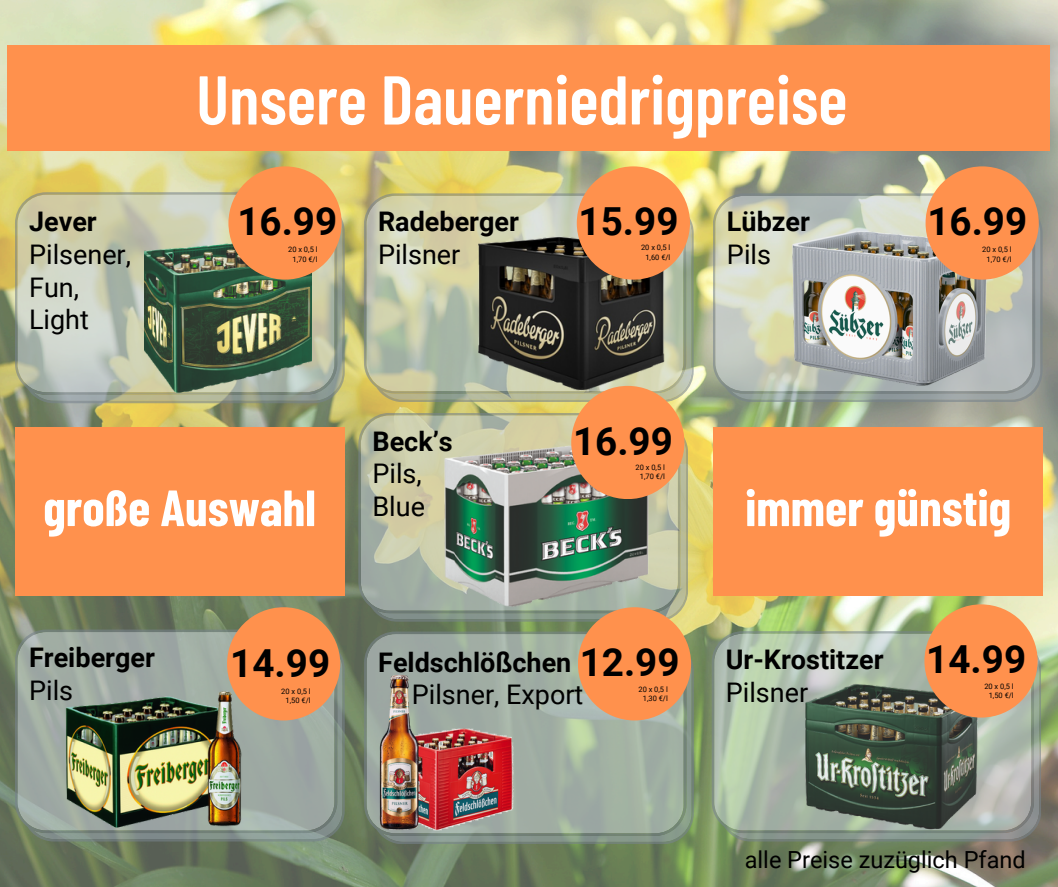
<style>
.page{position:relative;width:1058px;height:887px;background:#fff}
.page>*{position:absolute;margin:0;border:0;box-sizing:border-box;transform-origin:0 0}
.t1{font:600 68.85px "Barlow Condensed";color:#fff}
.t2{font:700 50.85px "Barlow Condensed";color:#fff}
.t3{font:700 38.7px "Roboto";color:#000}
.t4{font:700 27px/32.7px "Roboto";color:#000}
.t5{font:27px/32.7px "Roboto";color:#000}
.t6{font:23.55px "Roboto";color:#000}
.t7{font:7.5px "Roboto";color:#000}
.s1{font-weight:700}
.s2{font-weight:400}
</style>
<div class="page">
<img style="left:0;top:0;width:1057px;height:886px">
<svg style="left:364px;top:193px;width:329px;height:209px;background:#c0c4a5"></svg>
<svg style="left:15px;top:192px;width:330px;height:211px;background:#c0c4ad"></svg>
<svg style="left:712px;top:193px;width:330px;height:209px;background:#bdc2b3"></svg>
<svg style="left:711px;top:631px;width:330px;height:210px;background:#acbaa8"></svg>
<svg style="left:15px;top:629px;width:284px;height:212px;background:#99a59e"></svg>
<div style="left:7px;top:45px;width:1042px;height:106px;background:#ff914d"></div>
<img style="left:144px;top:233px;width:167px;height:166px">
<img style="left:469px;top:220px;width:205px;height:176px">
<img style="left:772px;top:223px;width:221px;height:172px">
<img style="left:62px;top:684px;width:181px;height:145px">
<img style="left:790px;top:677px;width:197px;height:161px">
<svg style="left:545px;top:631px;width:149px;height:213px;background:#9dad9d"></svg>
<img style="left:299px;top:616px;width:246px;height:246px">
<div style="left:228px;top:166px;width:114px;height:113px;background:#ff914d;border-radius:50%"></div>
<div style="left:577px;top:166px;width:113px;height:113px;background:#ff914d;border-radius:50%"></div>
<div style="left:925px;top:166px;width:113px;height:113px;background:#ff914d;border-radius:50%"></div>
<div style="left:227px;top:607px;width:113px;height:113px;background:#ff914d;border-radius:50%"></div>
<svg style="left:358px;top:413px;width:330px;height:208px;background:#b6ba9e"></svg>
<div style="left:578px;top:607px;width:113px;height:113px;background:#ff914d;border-radius:50%"></div>
<div style="left:924px;top:604px;width:113px;height:113px;background:#ff914d;border-radius:50%"></div>
<img style="left:435px;top:436px;width:221px;height:180px">
<div style="left:571px;top:386px;width:113px;height:113px;background:#ff914d;border-radius:50%"></div>
<div style="left:15px;top:426px;width:330px;height:169px;background:#ff914d"></div>
<div style="left:713px;top:426px;width:330px;height:169px;background:#ff914d"></div>
<p class="t1" style="left:196px;top:56px;width:653px">Unsere Dauerniedrigpreise</p>
<p class="t3" style="left:237px;top:199px;width:101px">16.99</p>
<h4 class="t3" style="left:578px;top:199px;width:101px">15.99</h4>
<p class="t3" style="left:927px;top:199px;width:101px">16.99</p>
<h4 class="t7" style="left:641px;top:243px;width:31px">20 x 0,5 l</h4>
<p class="t7" style="left:645px;top:252px;width:27px">1,60 €/l</p>
<p class="t5" style="left:29px;top:206px;width:103px"><span class="s1">Jever<br></span>Pilsener,<br>Fun,<br>Light</p>
<p class="t4" style="left:727px;top:206px;width:85px">Lübzer<br><span class="s2">Pils</span></p>
<h1 class="t4" style="left:378px;top:206px;width:142px">Radeberger<br><span class="s2">Pilsner</span></h1>
<h4 class="t7" style="left:288px;top:245px;width:31px">20 x 0,5 l</h4>
<p class="t7" style="left:292px;top:255px;width:27px">1,70 €/l</p>
<h3 class="t7" style="left:982px;top:245px;width:31px">20 x 0,5 l</h3>
<h3 class="t7" style="left:986px;top:255px;width:27px">1,70 €/l</h3>
<h3 class="t3" style="left:573px;top:419px;width:101px">16.99</h3>
<p class="t7" style="left:635px;top:462px;width:31px">20 x 0,5 l</p>
<p class="t7" style="left:640px;top:472px;width:27px">1,70 €/l</p>
<p class="t5" style="left:372px;top:425px;width:82px"><span class="s1">Beck’s<br></span>Pils,<br>Blue</p>
<h3 class="t2" style="left:43px;top:475px;width:274px">große Auswahl</h3>
<p class="t2" style="left:745px;top:475px;width:267px">immer günstig</p>
<p class="t4" style="left:29px;top:641px;width:127px">Freiberger<br><span class="s2">Pils</span></p>
<p class="t3" style="left:230px;top:641px;width:101px">14.99</p>
<p class="t3" style="left:579px;top:640px;width:101px">12.99</p>
<h4 class="t3" style="left:926px;top:637px;width:101px">14.99</h4>
<p class="t7" style="left:281px;top:686px;width:31px">20 x 0,5 l</p>
<h2 class="t7" style="left:286px;top:696px;width:27px">1,50 €/l</h2>
<h3 class="t4" style="left:726px;top:643px;width:159px">Ur-Krostitzer<br><span class="s2">Pilsner</span></h3>
<p class="t4" style="left:412px;top:646px;width:173px;text-indent:-34px">Feldschlößchen<br><span class="s2">Pilsner, Export</span></p>
<p class="t7" style="left:984px;top:681px;width:31px">20 x 0,5 l</p>
<p class="t7" style="left:988px;top:691px;width:27px">1,50 €/l</p>
<h2 class="t7" style="left:638px;top:684px;width:31px">20 x 0,5 l</h2>
<h3 class="t7" style="left:643px;top:694px;width:27px">1,30 €/l</h3>
<h3 class="t6" style="left:744px;top:846px;width:282px">alle Preise zuzüglich Pfand</h3>
</div>
